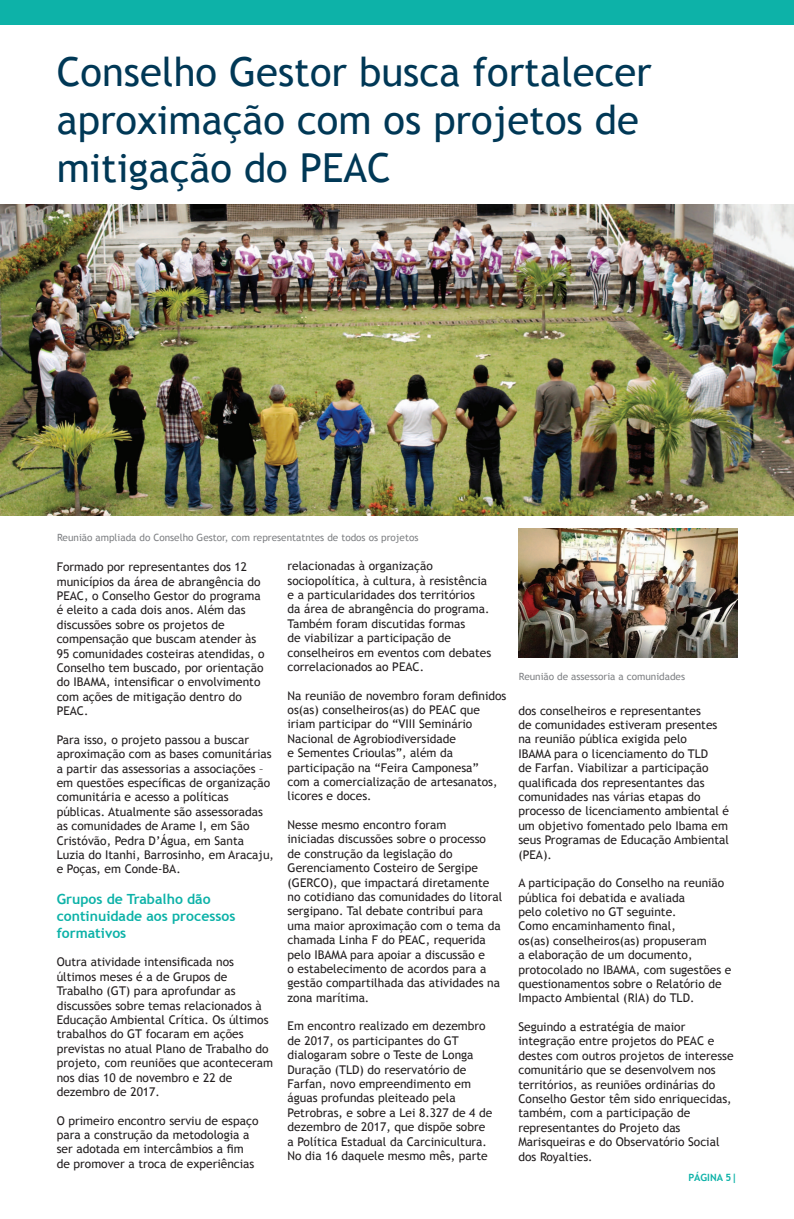
<style>
.page{position:relative;width:794px;height:1219px;background:#fff}
.page>*{position:absolute;margin:0;border:0;box-sizing:border-box;transform-origin:0 0}
.t1{font:40px/48px "Trebuchet MS";color:#003856}
.t2{font:700 14px/16.8px "Trebuchet MS";color:#0db2a8}
.t3{font:12px/14.4px "Trebuchet MS";color:#231f20}
.t4{font:10px "Trebuchet MS";color:#808285}
.t5{font:700 10px "Trebuchet MS";color:#0db2a8}
</style>
<div class="page">
<div style="left:0;top:0;width:794px;height:25px;background:#0db2a8"></div>
<img style="left:0;top:205px;width:794px;height:311px">
<img style="left:518px;top:528px;width:219px;height:129px">
<h1 class="t1" style="left:57px;top:49px;width:596px">Conselho Gestor busca fortalecer aproximação com os projetos de mitigação do PEAC</h1>
<p class="t4" style="left:57px;top:531px;width:363px">Reunião ampliada do Conselho Gestor, com representatntes de todos os projetos</p>
<p class="t3" style="left:57px;top:560px;width:209px">Formado por representantes dos 12 municípios da área de abrangência do<br>PEAC, o Conselho Gestor do programa é eleito a cada dois anos. Além das discussões sobre os projetos de compensação que buscam atender às<br>95 comunidades costeiras atendidas, o<br>Conselho tem buscado, por orientação do IBAMA, intensificar o envolvimento com ações de mitigação dentro do<br>PEAC.</p>
<p class="t3" style="left:57px;top:732px;width:219px">Para isso, o projeto passou a buscar aproximação com as bases comunitárias a partir das assessorias a associações – em questões específicas de organização comunitária e acesso a políticas públicas. Atualmente são assessoradas as comunidades de Arame I, em São Cristóvão, Pedra D’Água, em Santa Luzia do Itanhi, Barrosinho, em Aracaju, e Poças, em Conde-BA.</p>
<p class="t2" style="left:57px;top:891px;width:180px">Grupos de Trabalho dão continuidade aos processos formativos</p>
<p class="t3" style="left:57px;top:955px;width:218px">Outra atividade intensificada nos últimos meses é a de Grupos de Trabalho (GT) para aprofundar as discussões sobre temas relacionados à Educação Ambiental Crítica. Os últimos trabalhos do GT focaram em ações previstas no atual Plano de Trabalho do projeto, com reuniões que aconteceram nos dias 10 de novembro e 22 de dezembro de 2017.</p>
<p class="t3" style="left:57px;top:1113px;width:203px">O primeiro encontro serviu de espaço para a construção da metodologia a ser adotada em intercâmbios a fim de promover a troca de experiências</p>
<p class="t3" style="left:287px;top:559px;width:205px">relacionadas à organização sociopolítica, à cultura, à resistência e a particularidades dos territórios<br>da área de abrangência do programa.<br>Também foram discutidas formas<br>de viabilizar a participação de conselheiros em eventos com debates correlacionados ao PEAC.</p>
<p class="t3" style="left:287px;top:688px;width:220px">Na reunião de novembro foram definidos os(as) conselheiros(as) do PEAC que iriam participar do “VIII Seminário Nacional de Agrobiodiversidade<br>e Sementes Crioulas”, além da participação na “Feira Camponesa”<br>com a comercialização de artesanatos, licores e doces.</p>
<p class="t3" style="left:287px;top:818px;width:216px">Nesse mesmo encontro foram<br>iniciadas discussões sobre o processo de construção da legislação do Gerenciamento Costeiro de Sergipe (GERCO), que impactará diretamente no cotidiano das comunidades do litoral sergipano. Tal debate contribui para uma maior aproximação com o tema da chamada Linha F do PEAC, requerida pelo IBAMA para apoiar a discussão e<br>o estabelecimento de acordos para a gestão compartilhada das atividades na zona marítima.</p>
<p class="t3" style="left:287px;top:1019px;width:206px">Em encontro realizado em dezembro de 2017, os participantes do GT dialogaram sobre o Teste de Longa Duração (TLD) do reservatório de Farfan, novo empreendimento em águas profundas pleiteado pela Petrobras, e sobre a Lei 8.327 de 4 de dezembro de 2017, que dispõe sobre a Política Estadual da Carcinicultura.<br>No dia 16 daquele mesmo mês, parte</p>
<p class="t4" style="left:519px;top:671px;width:168px">Reunião de assessoria a comunidades</p>
<p class="t3" style="left:518px;top:703px;width:212px">dos conselheiros e representantes<br>de comunidades estiveram presentes na reunião pública exigida pelo<br>IBAMA para o licenciamento do TLD<br>de Farfan. Viabilizar a participação qualificada dos representantes das comunidades nas várias etapas do processo de licenciamento ambiental é um objetivo fomentado pelo Ibama em seus Programas de Educação Ambiental (PEA).</p>
<p class="t3" style="left:518px;top:876px;width:214px">A participação do Conselho na reunião pública foi debatida e avaliada<br>pelo coletivo no GT seguinte.<br>Como encaminhamento final,<br>os(as) conselheiros(as) propuseram<br>a elaboração de um documento, protocolado no IBAMA, com sugestões e questionamentos sobre o Relatório de Impacto Ambiental (RIA) do TLD.</p>
<p class="t3" style="left:518px;top:1020px;width:217px">Seguindo a estratégia de maior integração entre projetos do PEAC e destes com outros projetos de interesse comunitário que se desenvolvem nos territórios, as reuniões ordinárias do Conselho Gestor têm sido enriquecidas, também, com a participação de representantes do Projeto das Marisqueiras e do Observatório Social dos Royalties.</p>
<p class="t5" style="left:688px;top:1171px;width:50px">PÁGINA 5|</p>
</div>
